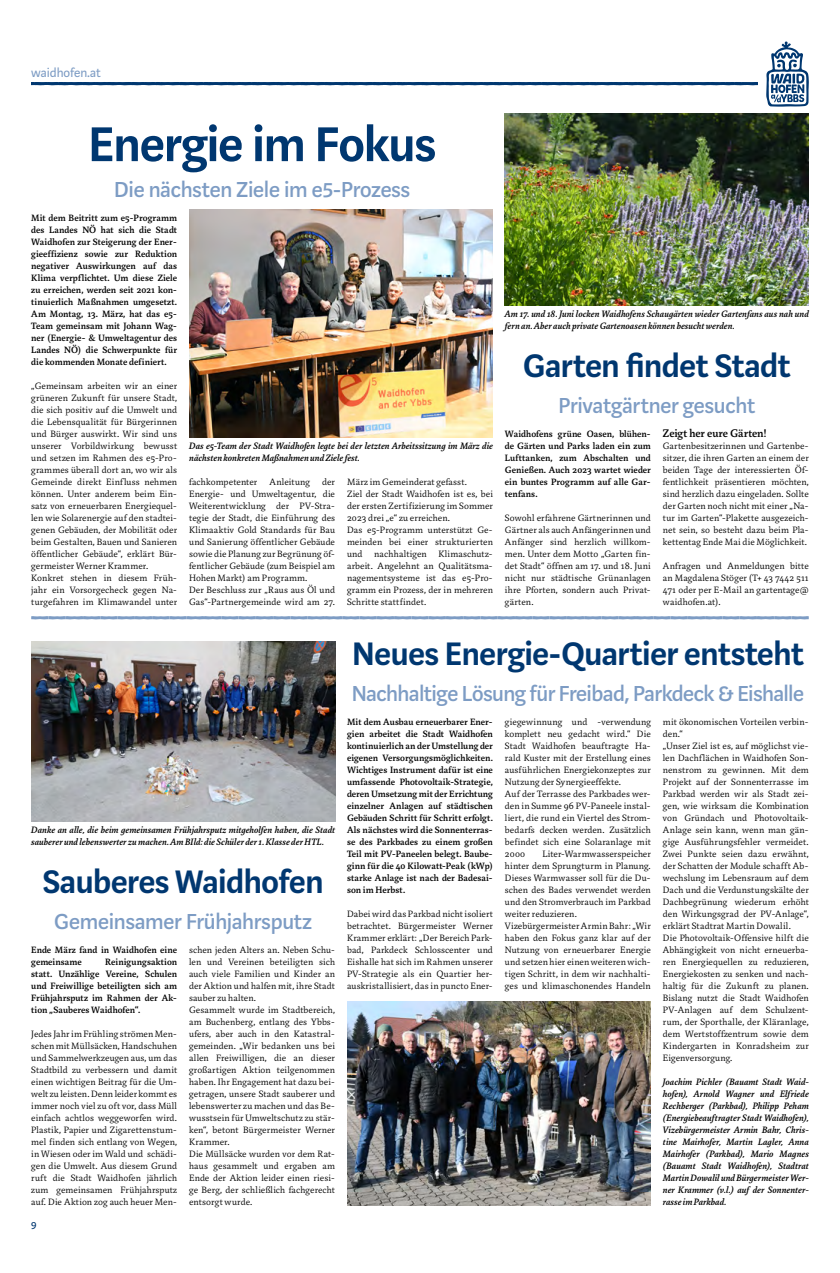
<style>
.page{position:relative;width:840px;height:1273px;background:#fff}
.page>*{position:absolute;margin:0;border:0;box-sizing:border-box;transform-origin:0 0}
.t1{font:600 54px "Marat Sans";letter-spacing:-.015em;color:#003770}
.t2{font:600 36px "Marat Sans";letter-spacing:-.01em;color:#003770}
.t3{font:500 24px "Marat Sans";letter-spacing:-.01em;color:#7d9cc4}
.t4{font:14px "Marat Sans";color:#7d9cc4}
.t5{font:500 12px "Marat";color:#000}
.t6{font:12px "Marat Sans";color:#003770}
.t7{font:300 10px/12px "Marat";letter-spacing:.01em;color:#000}
.t8{font:500 10px/12px "Marat";letter-spacing:.005em;color:#000;text-align:justify}
.t9{font:italic 500 10px/12px "Marat";letter-spacing:.01em;color:#000}
</style>
<div class="page">
<svg style="left:31px;top:82px;width:726px;height:3px;background:#033971"></svg>
<img style="left:189px;top:209px;width:303px;height:228px">
<svg style="left:31px;top:616px;width:777px;height:3px;background:#8aa6ca"></svg>
<img style="left:31px;top:641px;width:304px;height:180px">
<img style="left:504px;top:113px;width:304px;height:192px">
<img style="left:347px;top:1001px;width:303px;height:204px">
<svg style="left:766px;top:41px;width:42px;height:66px"></svg>
<h3 class="t4" style="left:31px;top:65px;width:71px">waidhofen.at</h3>
<h1 class="t1" style="left:88px;top:116px;width:349px">Energie im Fokus</h1>
<h3 class="t3" style="left:114px;top:177px;width:297px">Die nächsten Ziele im e5-Prozess</h3>
<p class="t8" style="left:31px;top:212px;width:147px">Mit dem Beitritt zum e5-Programm des Landes NÖ hat sich die Stadt Waidhofen zur Steigerung der Ener&shy;gieeffizienz sowie zur Reduktion negativer Auswirkungen auf das Klima verpflichtet. Um diese Ziele zu erreichen, werden seit 2021 kon&shy;tinuierlich Maßnahmen umgesetzt.<br>Am Montag, 13. März, hat das e5- Team gemeinsam mit Johann Wag&shy;ner (Energie- &amp; Umweltagentur des Landes NÖ) die Schwerpunkte für die kommenden Monate definiert.</p>
<p class="t7" style="left:31px;top:380px;width:147px">„Gemeinsam arbeiten wir an einer grüneren Zukunft für unsere Stadt, die sich positiv auf die Umwelt und die Lebensqualität für Bürgerinnen und Bürger auswirkt. Wir sind uns unserer Vorbildwirkung bewusst und setzen im Rahmen des e5-Pro&shy;grammes überall dort an, wo wir als Gemeinde direkt Einfluss nehmen können. Unter anderem beim Ein&shy;satz von erneuerbaren Energiequel&shy;len wie Solarenergie auf den stadtei&shy;genen Gebäuden, der Mobilität oder beim Gestalten, Bauen und Sanieren öffentlicher Gebäude“, erklärt Bür&shy;germeister Werner Krammer.<br>Konkret stehen in diesem Früh&shy;jahr ein Vorsorgecheck gegen Na&shy;turgefahren im Klimawandel unter</p>
<p class="t9" style="left:189px;top:440px;width:305px">Das e5-Team der Stadt Waidhofen legte bei der letzten Arbeitssitzung im März die nächsten konkreten Maßnahmen und Ziele fest.</p>
<p class="t7" style="left:189px;top:476px;width:147px">fachkompetenter Anleitung der Energie- und Umweltagentur, die Weiterentwicklung der PV-Stra&shy;tegie der Stadt, die Einführung des Klimaaktiv Gold Standards für Bau und Sanierung öffentlicher Gebäude sowie die Planung zur Begrünung öf&shy;fentlicher Gebäude (zum Beispiel am Hohen Markt) am Programm.<br>Der Beschluss zur „Raus aus Öl und Gas“-Partnergemeinde wird am 27.</p>
<p class="t7" style="left:347px;top:476px;width:147px">März im Gemeinderat gefasst.<br>Ziel der Stadt Waidhofen ist es, bei der ersten Zertifizierung im Sommer<br>2023 drei „e“ zu erreichen.<br>Das e5-Programm unterstützt Ge&shy;meinden bei einer strukturierten und nachhaltigen Klimaschutz&shy;arbeit. Angelehnt an Qualitätsma&shy;nagementsysteme ist das e5-Pro&shy;gramm ein Prozess, der in mehreren<br>Schritte stattfindet.</p>
<p class="t9" style="left:504px;top:308px;width:305px">Am 17. und 18. Juni locken Waidhofens Schaugärten wieder Gartenfans aus nah und fern an. Aber auch private Gartenoasen können besucht werden.</p>
<h2 class="t2" style="left:523px;top:347px;width:268px">Garten findet Stadt</h2>
<h3 class="t3" style="left:558px;top:393px;width:198px">Privatgärtner gesucht</h3>
<p class="t8" style="left:504px;top:428px;width:147px">Waidhofens grüne Oasen, blühen&shy;de Gärten und Parks laden ein zum Lufttanken, zum Abschalten und Genießen. Auch 2023 wartet wieder ein buntes Programm auf alle Gar&shy;tenfans.</p>
<p class="t7" style="left:504px;top:512px;width:147px;text-align:justify">Sowohl erfahrene Gärtnerinnen und Gärtner als auch Anfängerinnen und Anfänger sind herzlich willkom&shy;men. Unter dem Motto „Garten fin&shy;det Stadt“ öffnen am 17. und 18. Juni nicht nur städtische Grünanlagen ihre Pforten, sondern auch Privat&shy;gärten.</p>
<p class="t5" style="left:662px;top:427px;width:105px">Zeigt her eure Gärten!</p>
<p class="t7" style="left:662px;top:440px;width:147px;text-align:justify">Gartenbesitzerinnen und Gartenbe&shy;sitzer, die ihren Garten an einem der beiden Tage der interessierten Öf&shy;fentlichkeit präsentieren möchten, sind herzlich dazu eingeladen. Sollte der Garten noch nicht mit einer „Na&shy;tur im Garten“-Plakette ausgezeich&shy;net sein, so besteht dazu beim Pla&shy;kettentag Ende Mai die Möglichkeit.</p>
<p class="t7" style="left:662px;top:560px;width:147px;text-align:justify">Anfragen und Anmeldungen bitte an Magdalena Stöger (T+ 43 7442 511<br>471 oder per E-Mail an gartentage@ waidhofen.at).</p>
<p class="t9" style="left:31px;top:824px;width:305px">Danke an alle, die beim gemeinsamen Frühjahrsputz mitgeholfen haben, die Stadt sauberer und lebenswerter zu machen. Am BIld: die Schüler der 1. Klasse der HTL.</p>
<h2 class="t2" style="left:43px;top:863px;width:282px">Sauberes Waidhofen</h2>
<h3 class="t3" style="left:54px;top:909px;width:259px">Gemeinsamer Frühjahrsputz</h3>
<p class="t8" style="left:31px;top:944px;width:147px">Ende März fand in Waidhofen eine gemeinsame</p>
<p class="t8" style="left:31px;top:956px;width:147px;text-indent:74px">Reinigungsaktion statt. Unzählige Vereine, Schulen und Freiwillige beteiligten sich am Frühjahrsputz im Rahmen der Ak&shy;tion „Sauberes Waidhofen“.</p>
<p class="t7" style="left:31px;top:1028px;width:147px;text-align:justify">Jedes Jahr im Frühling strömen Men&shy;schen mit Müllsäcken, Handschuhen und Sammelwerkzeugen aus, um das Stadtbild zu verbessern und damit einen wichtigen Beitrag für die Um&shy;welt zu leisten. Denn leider kommt es immer noch viel zu oft vor, dass Müll einfach achtlos weggeworfen wird.<br>Plastik, Papier und Zigarettenstum&shy;mel finden sich entlang von Wegen, in Wiesen oder im Wald und schädi&shy;gen die Umwelt. Aus diesem Grund ruft die Stadt Waidhofen jährlich zum gemeinsamen Frühjahrsputz auf. Die Aktion zog auch heuer Men-</p>
<p class="t6" style="left:31px;top:1219px;width:7px">9</p>
<p class="t7" style="left:189px;top:944px;width:147px">schen jeden Alters an. Neben Schu&shy;len und Vereinen beteiligten sich auch viele Familien und Kinder an der Aktion und halfen mit, ihre Stadt sauber zu halten.<br>Gesammelt wurde im Stadtbereich, am Buchenberg, entlang des Ybbs&shy;ufers, aber auch in den Katastral&shy;gemeinden. „Wir bedanken uns bei allen Freiwilligen, die an dieser großartigen Aktion teilgenommen haben. Ihr Engagement hat dazu bei&shy;getragen, unsere Stadt sauberer und lebenswerter zu machen und das Be&shy;wusstsein für Umweltschutz zu stär&shy;ken“, betont Bürgermeister Werner<br>Krammer.<br>Die Müllsäcke wurden vor dem Rat&shy;haus gesammelt und ergaben am<br>Ende der Aktion leider einen riesi&shy;ge Berg, der schließlich fachgerecht entsorgt wurde.</p>
<h2 class="t2" style="left:352px;top:635px;width:453px">Neues Energie-Quartier entsteht</h2>
<h3 class="t3" style="left:351px;top:681px;width:453px">Nachhaltige Lösung für Freibad, Parkdeck &amp; Eishalle</h3>
<p class="t8" style="left:347px;top:716px;width:147px">Mit dem Ausbau erneuerbarer Ener&shy;gien arbeitet die Stadt Waidhofen kontinuierlich an der Umstellung der eigenen Versorgungsmöglichkeiten.<br>Wichtiges Instrument dafür ist eine umfassende Photovoltaik-Strategie, deren Umsetzung mit der Errichtung einzelner Anlagen auf städtischen Gebäuden Schritt für Schritt erfolgt.<br>Als nächstes wird die Sonnenterras&shy;se des Parkbades zu einem großen Teil mit PV-Paneelen belegt. Baube&shy;ginn für die 40 Kilowatt-Peak (kWp) starke Anlage ist nach der Badesai&shy;son im Herbst.</p>
<p class="t7" style="left:347px;top:908px;width:147px;text-align:justify">Dabei wird das Parkbad nicht isoliert betrachtet. Bürgermeister Werner Krammer erklärt: „Der Bereich Park&shy;bad, Parkdeck Schlosscenter und Eishalle hat sich im Rahmen unserer PV-Strategie als ein Quartier her&shy;auskristallisiert, das in puncto Ener-</p>
<p class="t7" style="left:504px;top:716px;width:147px">giegewinnung und -verwendung komplett neu gedacht wird.“ Die<br>Stadt Waidhofen beauftragte Ha&shy;rald Kuster mit der Erstellung eines ausführlichen Energiekonzeptes zur<br>Nutzung der Synergieeffekte.<br>Auf der Terrasse des Parkbades wer&shy;den in Summe 96 PV-Paneele instal&shy;liert, die rund ein Viertel des Strom&shy;bedarfs decken werden. Zusätzlich befindet sich eine Solaranlage mit<br>2000</p>
<p class="t7" style="left:504px;top:848px;width:147px;text-indent:37px">Liter-Warmwasserspeicher hinter dem Sprungturm in Planung.<br>Dieses Warmwasser soll für die Du&shy;schen des Bades verwendet werden und den Stromverbrauch im Parkbad weiter reduzieren.<br>Vizebürgermeister Armin Bahr: „Wir haben den Fokus ganz klar auf der<br>Nutzung von erneuerbarer Energie und setzen hier einen weiteren wich&shy;tigen Schritt, in dem wir nachhalti&shy;ges und klimaschonendes Handeln</p>
<p class="t7" style="left:662px;top:716px;width:147px">mit ökonomischen Vorteilen verbin&shy;den.“<br>„Unser Ziel ist es, auf möglichst vie&shy;len Dachflächen in Waidhofen Son&shy;nenstrom zu gewinnen. Mit dem<br>Projekt auf der Sonnenterrasse im<br>Parkbad werden wir als Stadt zei&shy;gen, wie wirksam die Kombination von Gründach und Photovoltaik-<br>Anlage sein kann, wenn man gän&shy;gige Ausführungsfehler vermeidet.<br>Zwei Punkte seien dazu erwähnt, der Schatten der Module schafft Ab&shy;wechslung im Lebensraum auf dem<br>Dach und die Verdunstungskälte der<br>Dachbegrünung wiederum erhöht den Wirkungsgrad der PV-Anlage“, erklärt Stadtrat Martin Dowalil.<br>Die Photovoltaik-Offensive hilft die<br>Abhängigkeit von nicht erneuerba&shy;ren Energiequellen zu reduzieren,<br>Energiekosten zu senken und nach&shy;haltig für die Zukunft zu planen.<br>Bislang nutzt die Stadt Waidhofen<br>PV-Anlagen auf dem Schulzent&shy;rum, der Sporthalle, der Kläranlage, dem Wertstoffzentrum sowie dem<br>Kindergarten in Konradsheim zur<br>Eigenversorgung.</p>
<p class="t9" style="left:662px;top:1076px;width:147px;text-align:justify">Joachim Pichler (Bauamt Stadt Waid&shy;hofen), Arnold Wagner und Elfriede Rechberger (Parkbad), Philipp Peham (Energiebeauftragter Stadt Waidhofen), Vizebürgermeister Armin Bahr, Chris&shy;tine Mairhofer, Martin Lagler, Anna Mairhofer (Parkbad), Mario Magnes (Bauamt Stadt Waidhofen), Stadtrat Martin Dowalil und Bürgermeister Wer&shy;ner Krammer (v.l.) auf der Sonnenter&shy;rasse im Parkbad.</p>
</div>
